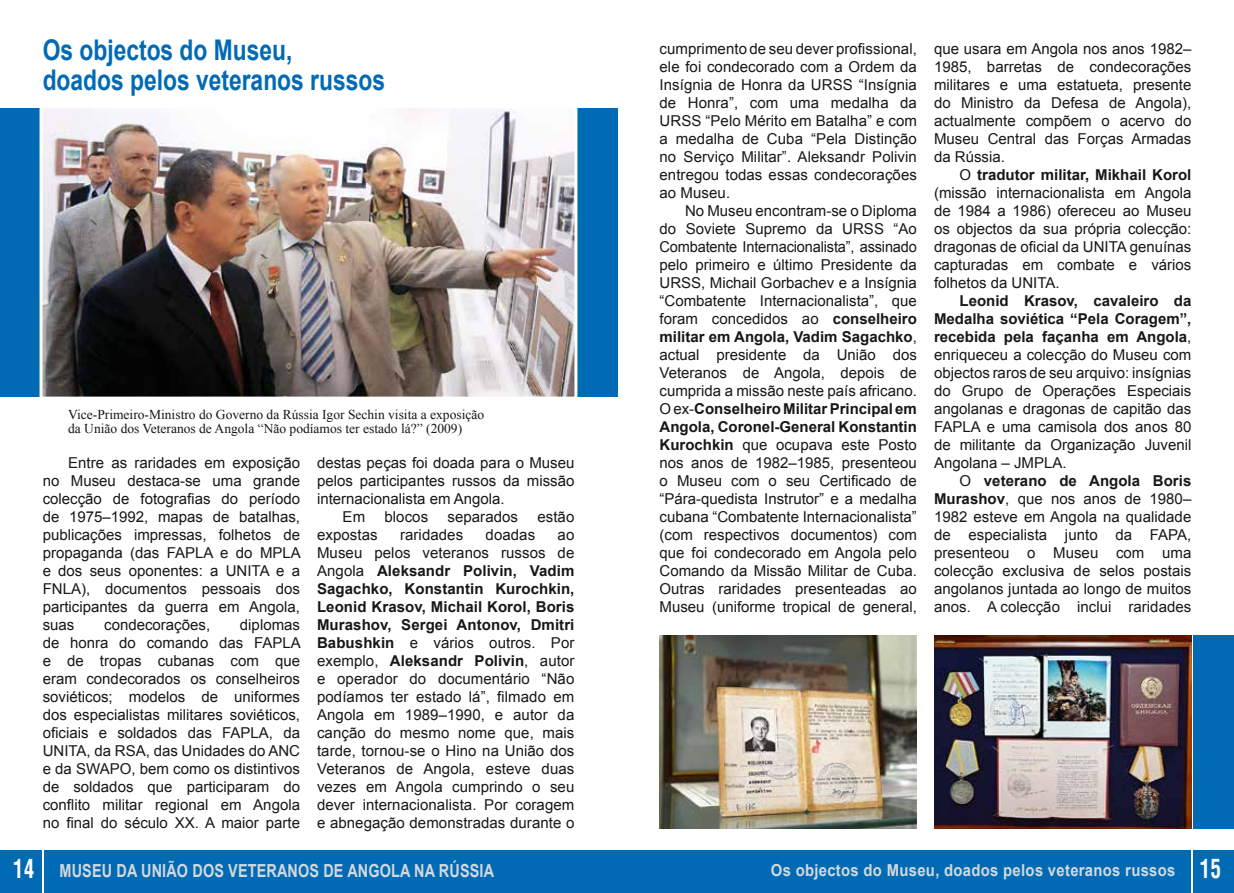
<style>
.page{position:relative;width:1234px;height:893px;background:#fff}
.page>*{position:absolute;margin:0;border:0;box-sizing:border-box;transform-origin:0 0}
.t1{font:700 28.5px/30px "Arial";color:#006ab4;scale:.8 1}
.t2{font:700 18px "Arial";letter-spacing:.01em;color:#d4d8dc;scale:.8 1}
.t3{font:700 16.5px "Arial";letter-spacing:.02em;color:#d4d8dc;scale:.9 1}
.t4{font:15px/18px "Arial";color:#181716;text-align:justify}
.t5{font:13.5px/13.5px "Times New Roman";color:#181716}
.s1{font-weight:700}
.s2{font-family:"Helios Cond";font-size:27px;color:#fff}
</style>
<div class="page">
<div style="left:0;top:850px;width:617px;height:43px;background:#006ab4"></div>
<div style="left:617px;top:850px;width:616px;height:43px;background:#006ab4"></div>
<hr style="left:43px;top:850px;width:1px;height:43px;background:#fff">
<hr style="left:1191px;top:850px;width:1px;height:43px;background:#fff">
<div style="left:0;top:108px;width:617px;height:289px;background:#006ab4"></div>
<img style="left:39px;top:108px;width:539px;height:289px">
<img style="left:659px;top:635px;width:257px;height:193px">
<img style="left:934px;top:635px;width:257px;height:193px">
<div style="left:1193px;top:635px;width:40px;height:193px;background:#006ab4"></div>
<h1 class="t1" style="left:43px;top:36px;width:429px">Os objectos do Museu,<br>doados pelos veteranos russos</h1>
<p class="t5" style="left:68px;top:408px;width:417px">Vice-Primeiro-Ministro do Governo da Rússia Igor Sechin visita a exposição da União dos Veteranos de Angola “Não podíamos ter estado lá?” (2009)</p>
<p class="t4" style="left:43px;top:454px;width:260px;text-indent:26px">Entre as raridades em exposição no Museu destaca-se uma grande colecção de fotografias do período de 1975–1992, mapas de batalhas, publicações impressas, folhetos de propaganda (das FAPLA e do MPLA e dos seus oponentes: a UNITA e a FNLA), documentos pessoais dos participantes da guerra em Angola, suas</p>
<p class="t4" style="left:43px;top:616px;width:259px;text-indent:197px">diplomas de honra do comando das FAPLA e de tropas cubanas com que eram condecorados os conselheiros soviéticos; modelos de uniformes dos especialistas militares soviéticos, oficiais e soldados das FAPLA, da UNITA, da RSA, das Unidades do ANC e da SWAPO, bem como os distintivos de soldados que participaram do conflito militar regional em Angola no final do século XX. A maior parte</p>
<p class="t4" style="left:104px;top:616px;width:107px">condecorações,</p>
<p class="t4" style="left:317px;top:454px;width:259px">destas peças foi doada para o Museu</p>
<p class="t4" style="left:317px;top:472px;width:259px">pelos participantes russos da missão</p>
<p class="t4" style="left:317px;top:490px;width:189px">internacionalista em Angola.</p>
<p class="t4" style="left:342px;top:508px;width:24px">Em</p>
<p class="t4" style="left:384px;top:508px;width:45px">blocos</p>
<p class="t4" style="left:447px;top:508px;width:72px">separados</p>
<p class="t4" style="left:537px;top:508px;width:38px">estão</p>
<p class="t4" style="left:317px;top:526px;width:62px">expostas</p>
<p class="t4" style="left:400px;top:526px;width:65px">raridades</p>
<p class="t4" style="left:485px;top:526px;width:51px">doadas</p>
<p class="t4" style="left:317px;top:526px;width:259px;text-indent:240px">ao Museu pelos veteranos russos de Angola <span class="s1">Aleksandr Polivin, Vadim Sagachko, Konstantin Kurochkin, Leonid Krasov, Michail Korol, Boris Murashov, Sergei Antonov, Dmitri Babushkin</span> e vários outros. Por exemplo, <span class="s1">Aleksandr Polivin</span>, autor e operador do documentário “Não podíamos ter estado lá”, filmado em Angola em 1989–1990, e autor da canção do mesmo nome que, mais tarde, tornou-se o Hino na União dos Veteranos de Angola, esteve duas vezes em Angola cumprindo o seu dever internacionalista. Por coragem e abnegação demonstradas durante o</p>
<p class="t4" style="left:659px;top:40px;width:259px">cumprimento de seu dever profissional, ele foi condecorado com a Ordem da Insígnia de Honra da URSS “Insígnia de Honra”, com uma medalha da URSS “Pelo Mérito em Batalha” e com a medalha de Cuba “Pela Distinção no Serviço Militar”. Aleksandr Polivin entregou todas essas condecorações ao Museu.</p>
<p class="t4" style="left:659px;top:202px;width:259px;text-indent:26px">No Museu encontram-se o Diploma do Soviete Supremo da URSS “Ao Combatente Internacionalista”, assinado pelo primeiro e último Presidente da URSS, Michail Gorbachev e a Insígnia “Combatente Internacionalista”, que foram concedidos ao <span class="s1">conselheiro militar em Angola, Vadim Sagachko</span>, actual presidente da União dos Veteranos de Angola, depois de cumprida a missão neste país africano.<br>O ex-<span class="s1">Conselheiro Militar Principal em Angola, Coronel-General Konstantin Kurochkin</span> que ocupava este Posto nos anos de 1982–1985, presenteou o Museu com o seu Certificado de “Pára-quedista Instrutor” e a medalha cubana “Combatente Internacionalista” (com respectivos documentos) com que foi condecorado em Angola pelo Comando da Missão Militar de Cuba.<br>Outras raridades presenteadas ao Museu (uniforme tropical de general,</p>
<p class="t4" style="left:933px;top:40px;width:259px">que usara em Angola nos anos 1982– 1985, barretas de condecorações militares e uma estatueta, presente do Ministro da Defesa de Angola), actualmente compõem o acervo do Museu Central das Forças Armadas da Rússia.</p>
<p class="t4" style="left:933px;top:166px;width:259px;text-indent:26px">O <span class="s1">tradutor militar, Mikhail Korol </span>(missão internacionalista em Angola de 1984 a 1986) ofereceu ao Museu os objectos da sua própria colecção: dragonas de oficial da UNITA genuínas capturadas em combate e vários folhetos da UNITA.</p>
<p class="t4" style="left:933px;top:292px;width:259px;text-indent:26px"><span class="s1">Leonid Krasov, cavaleiro da Medalha soviética “Pela Coragem”, recebida pela façanha em Angola</span>, enriqueceu a colecção do Museu com objectos raros de seu arquivo: insígnias do Grupo de Operações Especiais angolanas e dragonas de capitão das FAPLA e uma camisola dos anos 80 de militante da Organização Juvenil Angolana – JMPLA.</p>
<p class="t4" style="left:933px;top:472px;width:259px;text-indent:26px">O <span class="s1">veterano de Angola Boris Murashov</span>, que nos anos de 1980– 1982 esteve em Angola na qualidade de especialista junto da FAPA, presenteou o Museu com uma colecção exclusiva de selos postais angolanos juntada ao longo de muitos anos. A colecção inclui raridades</p>
<p class="t2" style="left:14px;top:859px;width:602px"><span class="s2">14</span> MUSEU DA UNIÃO DOS VETERANOS DE ANGOLA NA RÚSSIA</p>
<p class="t3" style="left:770px;top:859px;width:502px">Os objectos do Museu, doados pelos veteranos russos <span class="s2">15</span></p>
</div>
